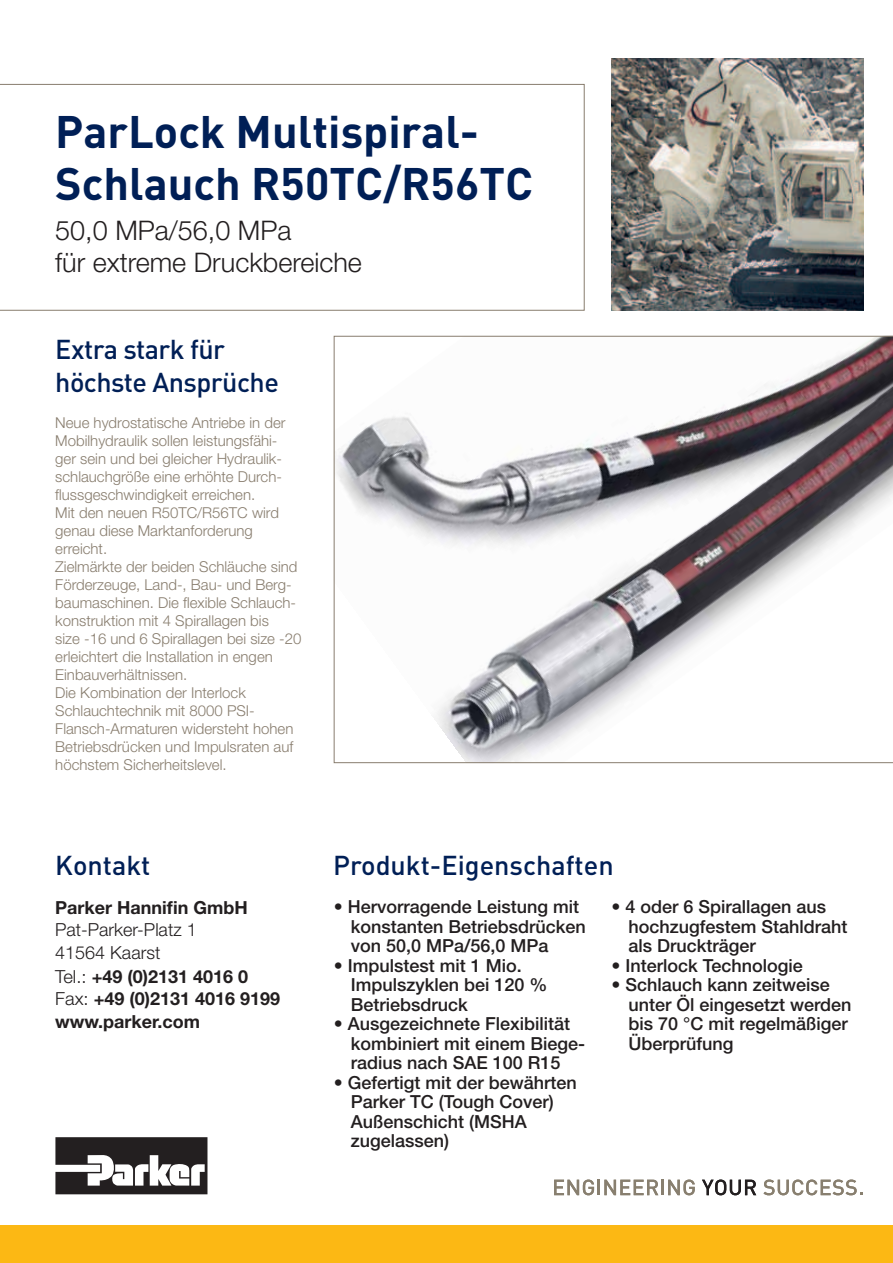
<style>
.page{position:relative;width:893px;height:1263px;background:#fff}
.page>*{position:absolute;margin:0;border:0;box-sizing:border-box;transform-origin:0 0}
.t1{font:700 45px/52.5px "DINOT";color:#001f56}
.t2{font:300 27px/31.5px "Helvetica Neue LT Std";color:#231f20}
.t3{font:500 27px/32.4px "DINOT";letter-spacing:-.02em;color:#001f56}
.t4{font:500 27px "DINOT";color:#001f56}
.t5{font:500 18px/19.5px "Helvetica Neue LT Std";color:#231f20}
.t6{font:700 18px/22.8px "Helvetica Neue LT Std";color:#231f20}
.t7{font:300 15px/18px "Helvetica Neue LT Std";color:#887d6e}
.s1{font-weight:300}
</style>
<div class="page">
<div style="left:0;top:1225px;width:893px;height:38px;background:#fcb814"></div>
<svg style="left:0;top:84px;width:585px;height:227px"></svg>
<svg style="left:55px;top:1137px;width:152px;height:57px"></svg>
<svg style="left:554px;top:1179px;width:104px;height:16px"></svg>
<hr style="left:661px;top:1180px;width:3px;height:15px;background:#887f6f">
<svg style="left:668px;top:1179px;width:27px;height:16px"></svg>
<svg style="left:702px;top:1179px;width:54px;height:16px"></svg>
<svg style="left:763px;top:1179px;width:99px;height:16px"></svg>
<img style="left:611px;top:58px;width:253px;height:253px">
<svg style="left:334px;top:336px;width:559px;height:427px"></svg>
<h1 class="t1" style="left:55px;top:103px;width:479px">ParLock Multispiral-<br>Schlauch R50TC/R56TC</h1>
<h2 class="t2" style="left:55px;top:214px;width:308px">50,0 MPa/56,0 MPa<br>für extreme Druckbereiche</h2>
<h2 class="t3" style="left:55px;top:332px;width:225px">Extra stark für höchste Ansprüche</h2>
<p class="t7" style="left:55px;top:413px;width:248px">Neue hydrostatische Antriebe in der Mobilhydraulik sollen leistungsfähi&shy;ger sein und bei gleicher Hydraulik&shy;schlauchgröße eine erhöhte Durch&shy;flussgeschwindigkeit erreichen.<br>Mit den neuen R50TC/R56TC wird genau diese Marktanforderung erreicht.<br>Zielmärkte der beiden Schläuche sind Förderzeuge, Land-, Bau- und Berg&shy;baumaschinen. Die flexible Schlauch&shy;konstruktion mit 4 Spirallagen bis<br>size -16 und 6 Spirallagen bei size -20 erleichtert die Installation in engen Einbauverhältnissen.<br>Die Kombination der Interlock Schlauchtechnik mit 8000 PSI-Flansch-Armaturen widersteht hohen Betriebsdrücken und Impulsraten auf höchstem Sicherheitslevel.</p>
<h2 class="t4" style="left:55px;top:846px;width:97px">Kontakt</h2>
<p class="t6" style="left:55px;top:895px;width:194px">Parker Hannifin GmbH</p>
<p class="t6" style="left:55px;top:918px;width:227px"><span class="s1">Pat-Parker-Platz 1<br>41564 Kaarst<br>Tel.:</span> +49 (0)2131 4016 0<br><span class="s1">Fax:</span> +49 (0)2131 4016 9199 www.parker.com</p>
<h2 class="t4" style="left:333px;top:846px;width:282px">Produkt-Eigenschaften</h2>
<p class="t5" style="left:351px;top:897px;width:237px;text-indent:-17px">• Hervorragende Leistung mit konstanten Betriebsdrücken von 50,0 MPa/56,0 MPa</p>
<p class="t5" style="left:351px;top:955px;width:198px;text-indent:-17px">• Impulstest mit 1 Mio.<br>Impulszyklen bei 120 %<br>Betriebsdruck</p>
<p class="t5" style="left:351px;top:1014px;width:236px;text-indent:-17px">• Ausgezeichnete Flexibilität kombiniert mit einem Biege&shy;radius nach SAE 100 R15</p>
<p class="t5" style="left:351px;top:1072px;width:228px;text-indent:-17px">• Gefertigt mit der bewährten<br>Parker TC (Tough Cover)<br>Außenschicht (MSHA zugelassen)</p>
<p class="t5" style="left:628px;top:897px;width:221px;text-indent:-17px">• 4 oder 6 Spirallagen aus hochzugfestem Stahldraht als Druckträger</p>
<p class="t5" style="left:611px;top:955px;width:193px">• Interlock Technologie</p>
<p class="t5" style="left:628px;top:975px;width:225px;text-indent:-17px">• Schlauch kann zeitweise unter Öl eingesetzt werden bis 70 °C mit regelmäßiger<br>Überprüfung</p>
</div>
